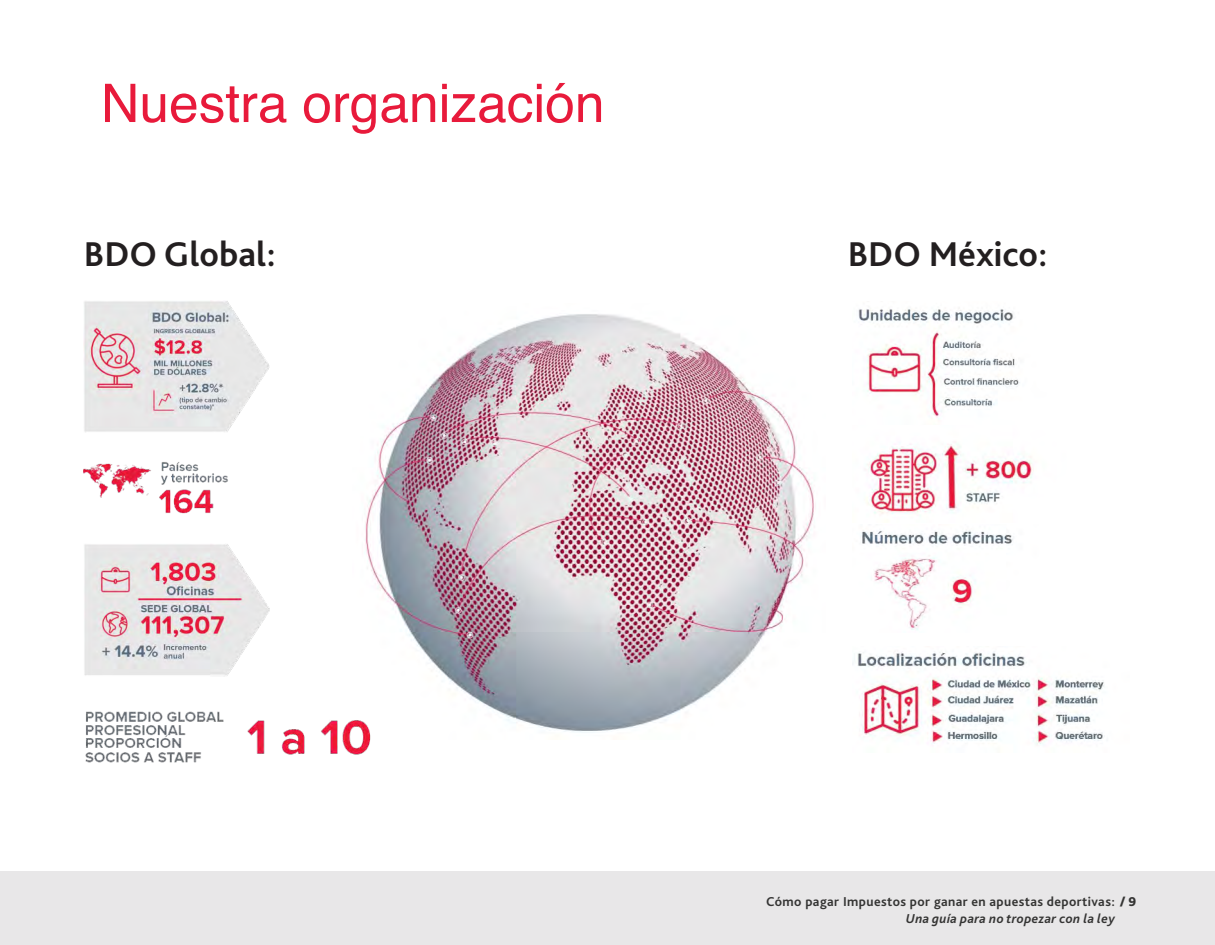
<style>
.page{position:relative;width:1215px;height:945px;background:#fff}
.page>*{position:absolute;margin:0;border:0;box-sizing:border-box;transform-origin:0 0}
.t1{font:53.25px "Helvetica";color:#e81a3b}
.t2{font:700 36px "Bliss Pro";color:#231f20}
.t3{font:700 13.5px/16px "Bliss Pro";letter-spacing:.03em;color:#343433}
.s1{font-weight:800}
.s2{font-style:italic}
</style>
<div class="page">
<img style="left:365px;top:314px;width:449px;height:419px">
<div style="left:0;top:871px;width:1215px;height:74px;background:#e8e7e8"></div>
<img style="left:84px;top:301px;width:185px;height:131px">
<img style="left:84px;top:462px;width:144px;height:52px">
<img style="left:84px;top:544px;width:186px;height:133px">
<img style="left:858px;top:309px;width:162px;height:110px">
<img style="left:866px;top:443px;width:167px;height:71px">
<img style="left:861px;top:530px;width:152px;height:100px">
<img style="left:852px;top:651px;width:252px;height:94px">
<img style="left:85px;top:698px;width:288px;height:65px">
<h1 class="t1" style="left:101px;top:81px;width:505px">Nuestra organización</h1>
<h2 class="t2" style="left:84px;top:232px;width:193px">BDO Global꞉</h2>
<h2 class="t2" style="left:848px;top:232px;width:201px">BDO México꞉</h2>
<p class="t3" style="left:906px;top:894px;width:232px;text-indent:-140px">Cómo pagar Impuestos por ganar en apuestas deportivas꞉ <span class="s1">/ 9<br></span><span class="s2">Una guía para no tropezar con la ley</span></p>
</div>
